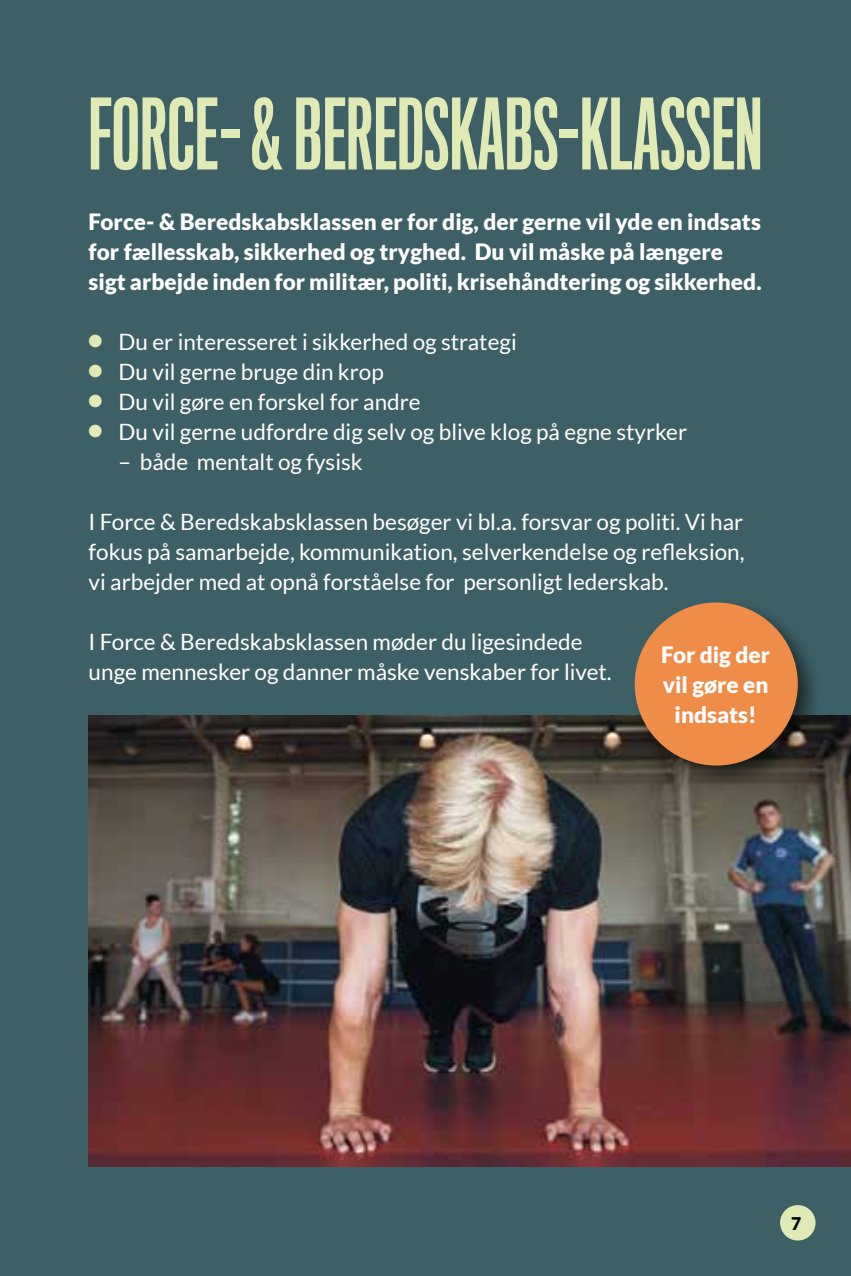
<style>
.page{position:relative;width:851px;height:1276px;background:#fff}
.page>*{position:absolute;margin:0;border:0;box-sizing:border-box;transform-origin:0 0}
.t1{font:90px "Titling Gothic FB Skyline Standard";letter-spacing:.01em;color:#e0eab5}
.t2{font:22.5px/30px "Lato";color:#fff;text-align:justify}
.t3{font:900 22.5px/30px "Lato";color:#fff}
.t4{font:900 17.5px "Lato";color:#000}
.s1{color:#e0eab5}
</style>
<div class="page">
<div style="left:0;top:0;width:850px;height:1276px;background:#3d6066"></div>
<div style="left:780px;top:1205px;width:35px;height:35px;background:#e0eab5;border-radius:50%"></div>
<img style="left:89px;top:716px;width:761px;height:450px">
<div style="left:629px;top:597px;width:193px;height:193px;background:#000;opacity:.55"></div>
<div style="left:634px;top:602px;width:163px;height:163px;background:#ef8c47;border-radius:50%"></div>
<h1 class="t1" style="left:89px;top:83px;width:675px">FORCE- &amp; BEREDSKABS-KLASSEN</h1>
<p class="t3" style="left:89px;top:206px;width:674px">Force- &amp; Beredskabsklassen er for dig, der gerne vil yde en indsats for fællesskab, sikkerhed og tryghed. Du vil måske på længere sigt arbejde inden for militær, politi, krisehåndtering og sikkerhed.</p>
<p class="t2" style="left:89px;top:326px;width:429px"><span class="s1">●</span> Du er interesseret i sikkerhed og strategi</p>
<p class="t2" style="left:89px;top:356px;width:296px"><span class="s1">●</span> Du vil gerne bruge din krop</p>
<p class="t2" style="left:89px;top:386px;width:333px"><span class="s1">●</span> Du vil gøre en forskel for andre</p>
<p class="t2" style="left:89px;top:416px;width:600px"><span class="s1">●</span> Du vil gerne udfordre dig selv og blive klog på egne styrker</p>
<p class="t2" style="left:119px;top:446px;width:245px">– både mentalt og fysisk</p>
<p class="t2" style="left:89px;top:506px;width:657px">I Force &amp; Beredskabsklassen besøger vi bl.a. forsvar og politi. Vi har fokus på samarbejde, kommunikation, selverkendelse og refleksion, vi arbejder med at opnå forståelse for personligt lederskab.</p>
<p class="t2" style="left:89px;top:626px;width:524px">I Force &amp; Beredskabsklassen møder du ligesindede unge mennesker og danner måske venskaber for livet.</p>
<p class="t3" style="left:661px;top:639px;width:110px;text-align:center">For dig der vil gøre en indsats!</p>
<p class="t4" style="left:791px;top:1213px;width:12px">7</p>
</div>
